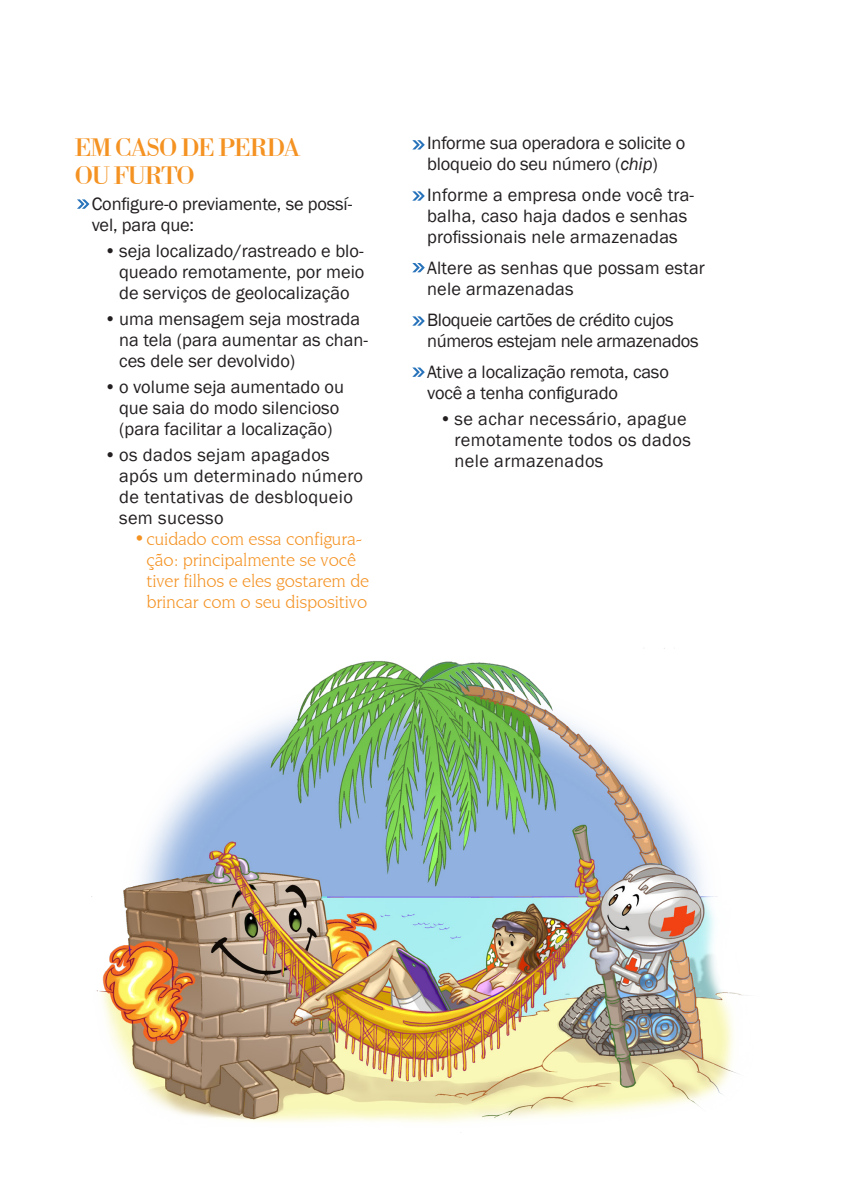
<style>
.page{position:relative;width:844px;height:1191px;background:#fff}
.page>*{position:absolute;margin:0;border:0;box-sizing:border-box;transform-origin:0 0}
.t1{font:26.25px/28px "Bodoni BT";letter-spacing:-.07em;color:#f49222}
.t2{font:18.38px/21px "Franklin Gothic";color:#231f20}
.t3{font:18.38px/21px "Franklin Gothic";letter-spacing:.02em;color:#231f20}
.t4{font:18.38px/21px "Novarese IT Cby BT";letter-spacing:-.01em;color:#f49222}
.t5{font:18.38px/21px "Franklin Gothic";letter-spacing:-.02em;color:#231f20}
.s1{font-style:italic}
</style>
<div class="page">
<svg style="left:77px;top:199px;width:12px;height:10px"></svg>
<svg style="left:412px;top:140px;width:12px;height:9px"></svg>
<svg style="left:412px;top:191px;width:12px;height:10px"></svg>
<svg style="left:412px;top:263px;width:12px;height:9px"></svg>
<svg style="left:412px;top:316px;width:12px;height:10px"></svg>
<svg style="left:412px;top:367px;width:12px;height:10px"></svg>
<img style="left:91px;top:648px;width:657px;height:485px">
<p class="t1" style="left:74px;top:133px;width:228px">EM CASO DE PERDA<br>OU FURTO</p>
<p class="t2" style="left:92px;top:194px;width:262px">Configure-o previamente, se possí&shy;vel, para que:</p>
<p class="t2" style="left:119px;top:241px;width:247px;text-align:justify;text-indent:-15px">•seja localizado/rastreado e blo&shy;queado remotamente, por meio de serviços de geolocalização</p>
<p class="t2" style="left:119px;top:309px;width:250px;text-indent:-15px">•uma mensagem seja mostrada na tela (para aumentar as chan&shy;ces dele ser devolvido)</p>
<p class="t2" style="left:104px;top:377px;width:241px;text-align:center">•o volume seja aumentado ou que saia do modo silencioso (para facilitar a localização)</p>
<p class="t3" style="left:119px;top:445px;width:245px;text-indent:-15px">•os dados sejam apagados após um determinado número de tentativas de desbloqueio sem sucesso</p>
<p class="t4" style="left:146px;top:528px;width:224px;text-indent:-12px">•cuidado com essa configura&shy;ção: principalmente se você tiver filhos e eles gostarem de brincar com o seu dispositivo</p>
<p class="t2" style="left:427px;top:133px;width:260px">Informe sua operadora e solicite o bloqueio do seu número (<span class="s1">chip</span>)</p>
<p class="t2" style="left:427px;top:185px;width:268px">Informe a empresa onde você tra&shy;balha, caso haja dados e senhas profissionais nele armazenadas</p>
<p class="t2" style="left:427px;top:258px;width:279px">Altere as senhas que possam estar nele armazenadas</p>
<p class="t5" style="left:427px;top:310px;width:273px">Bloqueie cartões de crédito cujos números estejam nele armazenados</p>
<p class="t2" style="left:427px;top:362px;width:243px">Ative a localização remota, caso você a tenha configurado</p>
<p class="t3" style="left:454px;top:409px;width:238px;text-indent:-15px">•se achar necessário, apague remotamente todos os dados nele armazenados</p>
</div>
